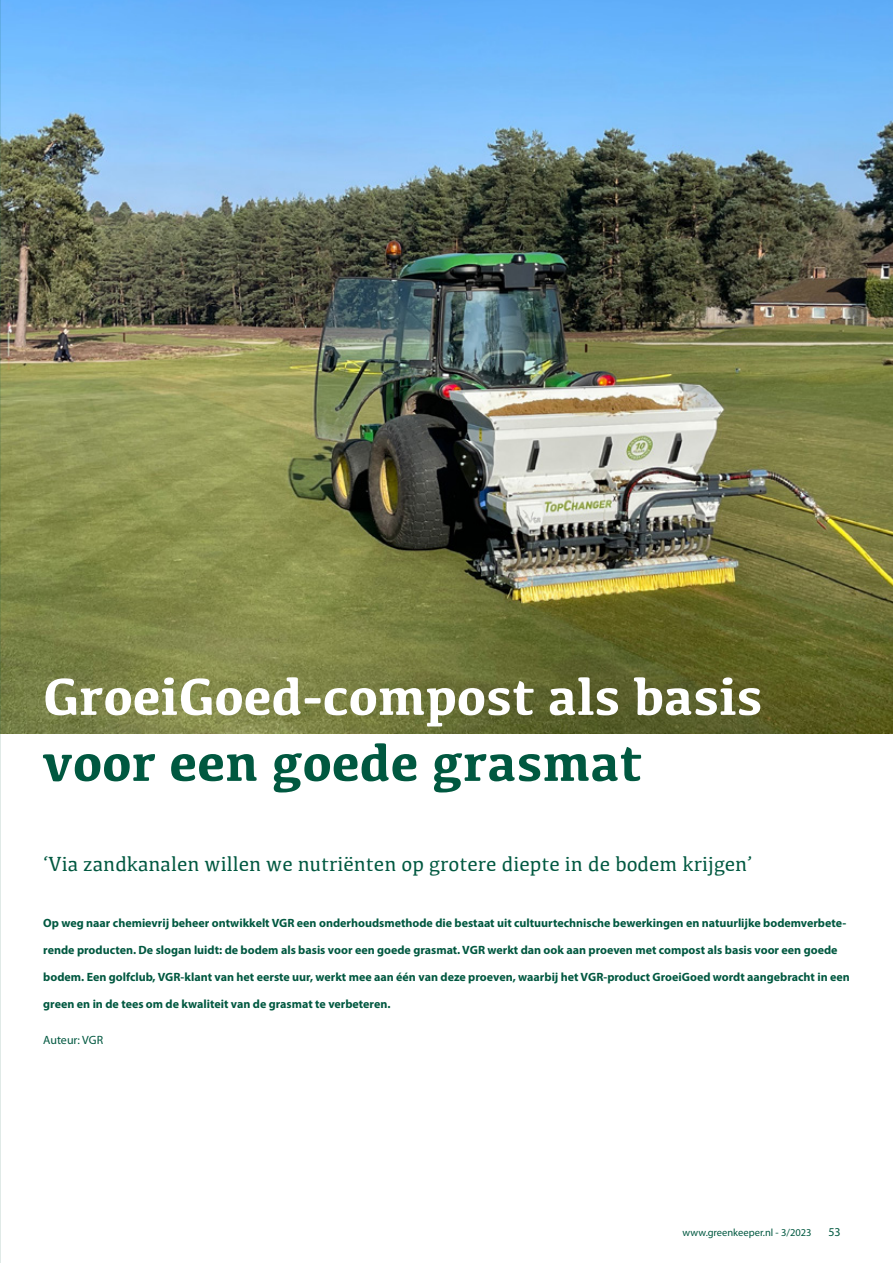
<style>
.page{position:relative;width:893px;height:1263px;background:#fff}
.page>*{position:absolute;margin:0;border:0;box-sizing:border-box;transform-origin:0 0}
.t1{font:700 54px "Kefa";color:#fff}
.t2{font:700 54px "Kefa";color:#005840}
.t3{font:21px "Kefa";color:#005840}
.t4{font:700 12px "Myriad Pro";color:#005840}
.t5{font:12px "Myriad Pro";color:#005840}
.t6{font:10.5px "Myriad Pro";color:#005840}
</style>
<div class="page">
<img style="left:1px;top:0;width:892px;height:733px">
<svg style="left:0;top:0;width:1px;height:1263px"></svg>
<h1 class="t1" style="left:43px;top:661px;width:722px">GroeiGoed-compost als basis</h1>
<h1 class="t2" style="left:43px;top:727px;width:601px">voor een goede grasmat</h1>
<h2 class="t3" style="left:43px;top:850px;width:711px">‘Via zandkanalen willen we nutriënten op grotere diepte in de bodem krijgen’</h2>
<p class="t4" style="left:43px;top:915px;width:805px">Op weg naar chemievrij beheer ontwikkelt VGR een onderhoudsmethode die bestaat uit cultuurtechnische bewerkingen en natuurlijke bodemverbete-</p>
<p class="t4" style="left:43px;top:942px;width:796px">rende producten. De slogan luidt: de bodem als basis voor een goede grasmat. VGR werkt dan ook aan proeven met compost als basis voor een goede</p>
<p class="t4" style="left:43px;top:969px;width:808px">bodem. Een golfclub, VGR-klant van het eerste uur, werkt mee aan één van deze proeven, waarbij het VGR-product GroeiGoed wordt aangebracht in een</p>
<p class="t4" style="left:43px;top:996px;width:349px">green en in de tees om de kwaliteit van de grasmat te verbeteren.</p>
<p class="t5" style="left:43px;top:1033px;width:61px">Auteur: VGR</p>
<p class="t6" style="left:683px;top:1226px;width:130px">www.greenkeeper.nl - 3/2023</p>
<p class="t5" style="left:828px;top:1224px;width:14px">53</p>
</div>
